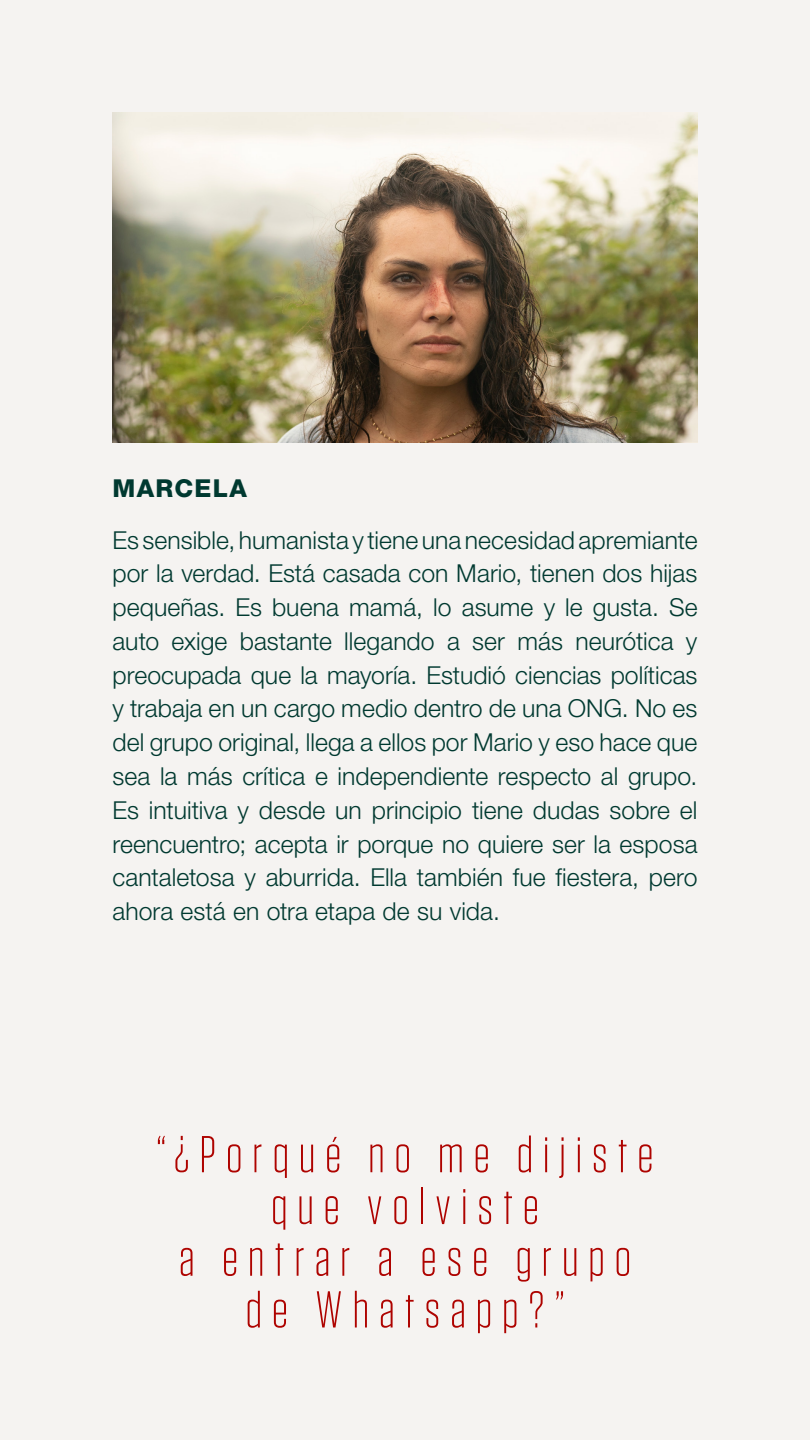
<style>
.page{position:relative;width:810px;height:1440px;background:#f5f3f1}
.page>*{position:absolute;margin:0;border:0;box-sizing:border-box;transform-origin:0 0}
.t1{font:300 51.75px/51.8px "Tungsten";letter-spacing:.18em;color:#ae0300;text-align:center}
.t2{font:300 24.75px/33.8px "Helvetica Neue LT Std";color:#003930;text-align:justify}
.t3{font:800 24.75px "Helvetica Neue LT Std";letter-spacing:.055em;color:#003930}
</style>
<div class="page">
<img style="left:112px;top:112px;width:585px;height:330px">
<p class="t3" style="left:112px;top:473px;width:136px">MARCELA</p>
<p class="t2" style="left:112px;top:522px;width:587px">Es sensible, humanista y tiene una necesidad apremiante por la verdad. Está casada con Mario, tienen dos hijas pequeñas. Es buena mamá, lo asume y le gusta. Se auto exige bastante llegando a ser más neurótica y preocupada que la mayoría. Estudió ciencias políticas y trabaja en un cargo medio dentro de una ONG. No es del grupo original, llega a ellos por Mario y eso hace que sea la más crítica e independiente respecto al grupo.<br>Es intuitiva y desde un principio tiene dudas sobre el reencuentro; acepta ir porque no quiere ser la esposa cantaletosa y aburrida. Ella también fue fiestera, pero ahora está en otra etapa de su vida.</p>
<h1 class="t1" style="left:156px;top:1129px;width:499px">“¿Porqué no me dijiste que volviste<br>a entrar a ese grupo de Whatsapp?”</h1>
</div>
